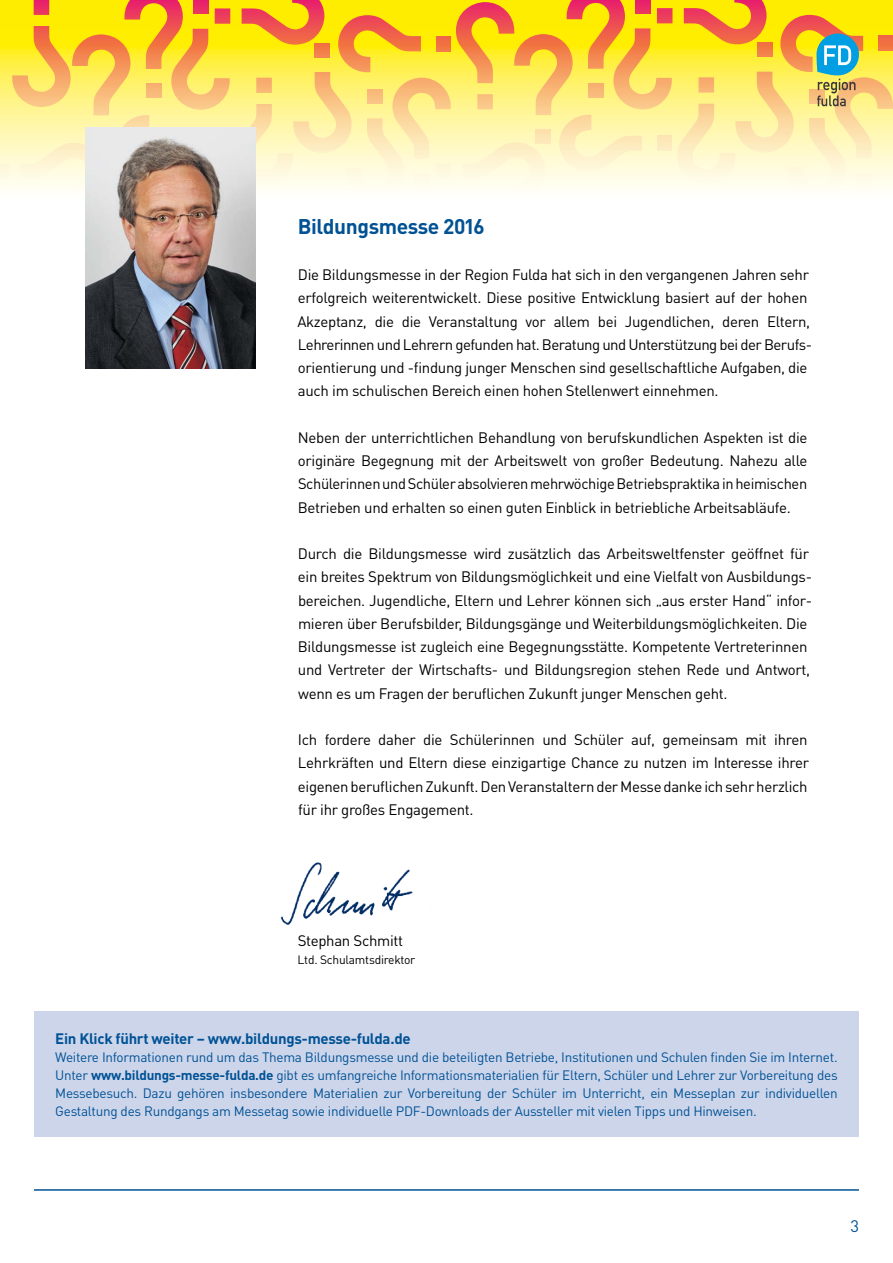
<style>
.page{position:relative;width:893px;height:1263px;background:#fff}
.page>*{position:absolute;margin:0;border:0;box-sizing:border-box;transform-origin:0 0}
.t1{font:700 21px "DIN Pro";letter-spacing:-.02em;color:#005295}
.t2{font:16.5px "DIN Pro";color:#005295}
.t3{font:15px/23.2px "DIN Pro";letter-spacing:-.02em;color:#000}
.t4{font:700 15px "DIN Pro";letter-spacing:-.02em;color:#005295}
.t5{font:13.5px/18px "DIN Pro";letter-spacing:-.02em;color:#005295;text-align:justify}
.t6{font:12px "DIN Pro";letter-spacing:-.02em;color:#000}
.s1{font-weight:700}
</style>
<div class="page">
<hr style="left:34px;top:1189px;width:825px;height:2px;background:#005295">
<svg style="left:0;top:0;width:893px;height:200px;background:#fadd7b"></svg>
<img style="left:85px;top:128px;width:170px;height:241px">
<img style="left:280px;top:862px;width:133px;height:63px">
<div style="left:34px;top:1011px;width:825px;height:126px;background:#cdd5ea"></div>
<h1 class="t1" style="left:298px;top:212px;width:188px">Bildungsmesse 2016</h1>
<p class="t3" style="left:297px;top:262px;width:514px">Die Bildungsmesse in der Region Fulda hat sich in den vergangenen Jahren sehr erfolgreich weiterentwickelt. Diese positive Entwicklung basiert auf der hohen Akzeptanz, die die Veranstaltung vor allem bei Jugendlichen, deren Eltern, Lehrerinnen und Lehrern gefunden hat. Beratung und Unterstützung bei der Berufs&shy;orientierung und -findung junger Menschen sind gesellschaftliche Aufgaben, die auch im schulischen Bereich einen hohen Stellenwert einnehmen.</p>
<p class="t3" style="left:298px;top:425px;width:511px;text-align:justify">Neben der unterrichtlichen Behandlung von berufskundlichen Aspekten ist die originäre Begegnung mit der Arbeitswelt von großer Bedeutung. Nahezu alle Schülerinnen und Schüler absolvieren mehrwöchige Betriebspraktika in heimischen Betrieben und erhalten so einen guten Einblick in betriebliche Arbeitsabläufe.</p>
<p class="t3" style="left:298px;top:541px;width:516px">Durch die Bildungsmesse wird zusätzlich das Arbeitsweltfenster geöffnet für ein breites Spektrum von Bildungsmöglichkeit und eine Vielfalt von Ausbildungs&shy;bereichen. Jugendliche, Eltern und Lehrer können sich „aus erster Hand“ infor&shy;mieren über Berufsbilder, Bildungsgänge und Weiterbildungsmöglichkeiten. Die Bildungsmesse ist zugleich eine Begegnungsstätte. Kompetente Vertreterinnen und Vertreter der Wirtschafts- und Bildungsregion stehen Rede und Antwort, wenn es um Fragen der beruflichen Zukunft junger Menschen geht.</p>
<p class="t3" style="left:298px;top:727px;width:513px;text-align:justify">Ich fordere daher die Schülerinnen und Schüler auf, gemeinsam mit ihren Lehrkräften und Eltern diese einzigartige Chance zu nutzen im Interesse ihrer eigenen beruflichen Zukunft. Den Veranstaltern der Messe danke ich sehr herzlich für ihr großes Engagement.</p>
<p class="t3" style="left:298px;top:928px;width:107px">Stephan Schmitt</p>
<p class="t6" style="left:298px;top:952px;width:119px">Ltd. Schulamtsdirektor</p>
<p class="t4" style="left:55px;top:1028px;width:357px">Ein Klick führt weiter – www.bildungs-messe-fulda.de</p>
<p class="t5" style="left:55px;top:1047px;width:784px">Weitere Informationen rund um das Thema Bildungsmesse und die beteiligten Betriebe, Institutionen und Schulen finden Sie im Internet.<br>Unter <span class="s1">www.bildungs-messe-fulda.de</span> gibt es umfangreiche Informationsmaterialien für Eltern, Schüler und Lehrer zur Vorbereitung des Messebesuch. Dazu gehören insbesondere Materialien zur Vorbereitung der Schüler im Unterricht, ein Messeplan zur individuellen Gestaltung des Rundgangs am Messetag sowie individuelle PDF-Downloads der Aussteller mit vielen Tipps und Hinweisen.</p>
<p class="t2" style="left:850px;top:1215px;width:10px">3</p>
</div>
